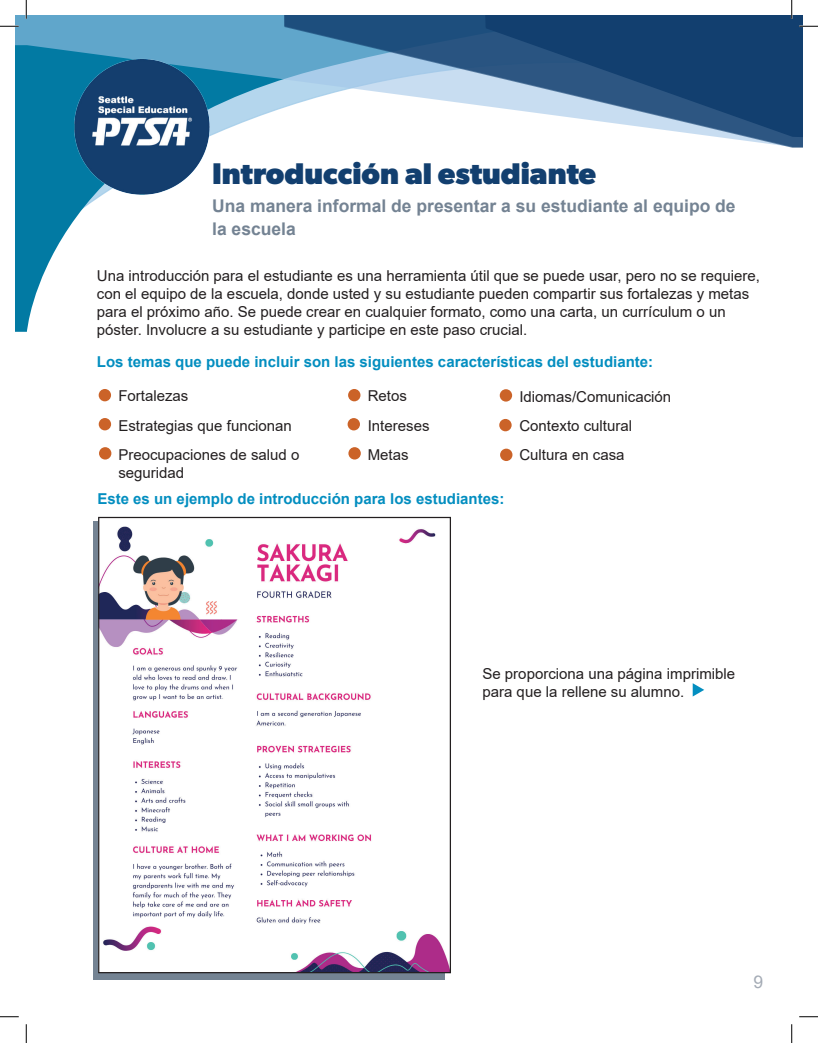
<style>
.page{position:relative;width:818px;height:1043px;background:#fff}
.page>*{position:absolute;margin:0;border:0;box-sizing:border-box;transform-origin:0 0}
.header_big_text{font:700 30px "Gibson";color:#123f6f}
.header_small_text{font:700 17.5px/22.5px "Arial";color:#748393}
.t1{font:17.5px "Arial";color:#a4abb5}
.arial_body_12{font:15px/18px "Arial";color:#231f20}
.bullet_points_text{font:15px/18px "Arial";color:#231f20}
.teal_bold_12pt{font:700 15px "Arial";color:#038ec0}
</style>
<div class="page">
<svg style="left:15px;top:147px;width:84px;height:185px;fill:#027aa3"></svg>
<svg style="left:15px;top:15px;width:269px;height:132px;background:#58a4c6"></svg>
<img style="left:71px;top:56px;width:141px;height:141px">
<svg style="left:284px;top:15px;width:518px;height:133px"></svg>
<svg style="left:485px;top:15px;width:317px;height:122px;background:#436890"></svg>
<div style="left:348px;top:389px;width:12px;height:12px;background:#cb6328;border-radius:50%"></div>
<div style="left:347px;top:418px;width:13px;height:12px;background:#cb6328;border-radius:50%"></div>
<div style="left:348px;top:447px;width:13px;height:12px;background:#cb6328;border-radius:50%"></div>
<div style="left:99px;top:389px;width:12px;height:12px;background:#cb6328;border-radius:50%"></div>
<div style="left:99px;top:418px;width:12px;height:12px;background:#cb6328;border-radius:50%"></div>
<div style="left:99px;top:447px;width:12px;height:12px;background:#cb6328;border-radius:50%"></div>
<svg style="left:692px;top:683px;width:12px;height:13px"></svg>
<div style="left:499px;top:389px;width:13px;height:12px;background:#cb6328;border-radius:50%"></div>
<div style="left:499px;top:419px;width:12px;height:12px;background:#cb6328;border-radius:50%"></div>
<div style="left:500px;top:448px;width:12px;height:13px;background:#cb6328;border-radius:50%"></div>
<div style="left:93px;top:521px;width:351px;height:458px;background:#748393"></div>
<img style="left:100px;top:521px;width:349px;height:450px">
<div style="left:98px;top:517px;width:353px;height:456px;border:1px solid #231f20"></div>
<svg style="left:0;top:25px;width:19px;height:2px"></svg>
<svg style="left:799px;top:25px;width:19px;height:2px"></svg>
<svg style="left:0;top:1016px;width:19px;height:1px"></svg>
<svg style="left:799px;top:1016px;width:19px;height:1px"></svg>
<svg style="left:25px;top:0;width:2px;height:19px"></svg>
<svg style="left:25px;top:1024px;width:2px;height:18px"></svg>
<svg style="left:790px;top:0;width:2px;height:19px"></svg>
<svg style="left:791px;top:1024px;width:1px;height:18px"></svg>
<p class="header_big_text" style="left:212px;top:156px;width:385px">Introducción al estudiante</p>
<p class="header_small_text" style="left:212px;top:195px;width:525px">Una manera informal de presentar a su estudiante al equipo de la escuela</p>
<p class="arial_body_12" style="left:97px;top:266px;width:664px">Una introducción para el estudiante es una herramienta útil que se puede usar, pero no se requiere, con el equipo de la escuela, donde usted y su estudiante pueden compartir sus fortalezas y metas para el próximo año. Se puede crear en cualquier formato, como una carta, un currículum o un póster. Involucre a su estudiante y participe en este paso crucial.</p>
<p class="teal_bold_12pt" style="left:97px;top:351px;width:558px">Los temas que puede incluir son las siguientes características del estudiante:</p>
<p class="bullet_points_text" style="left:118px;top:387px;width:72px">Fortalezas</p>
<p class="bullet_points_text" style="left:118px;top:416px;width:175px">Estrategias que funcionan</p>
<p class="bullet_points_text" style="left:118px;top:445px;width:182px">Preocupaciones de salud o seguridad</p>
<p class="teal_bold_12pt" style="left:97px;top:488px;width:408px">Este es un ejemplo de introducción para los estudiantes:</p>
<p class="bullet_points_text" style="left:368px;top:387px;width:41px">Retos</p>
<p class="bullet_points_text" style="left:368px;top:416px;width:63px">Intereses</p>
<p class="bullet_points_text" style="left:368px;top:445px;width:42px">Metas</p>
<p class="bullet_points_text" style="left:519px;top:387px;width:153px">Idiomas/Comunicación</p>
<p class="bullet_points_text" style="left:519px;top:416px;width:114px">Contexto cultural</p>
<p class="bullet_points_text" style="left:519px;top:446px;width:107px">Cultura en casa</p>
<p class="arial_body_12" style="left:482px;top:664px;width:254px">Se proporciona una página imprimible para que la rellene su alumno.</p>
<p class="t1" style="left:753px;top:969px;width:11px">9</p>
</div>
